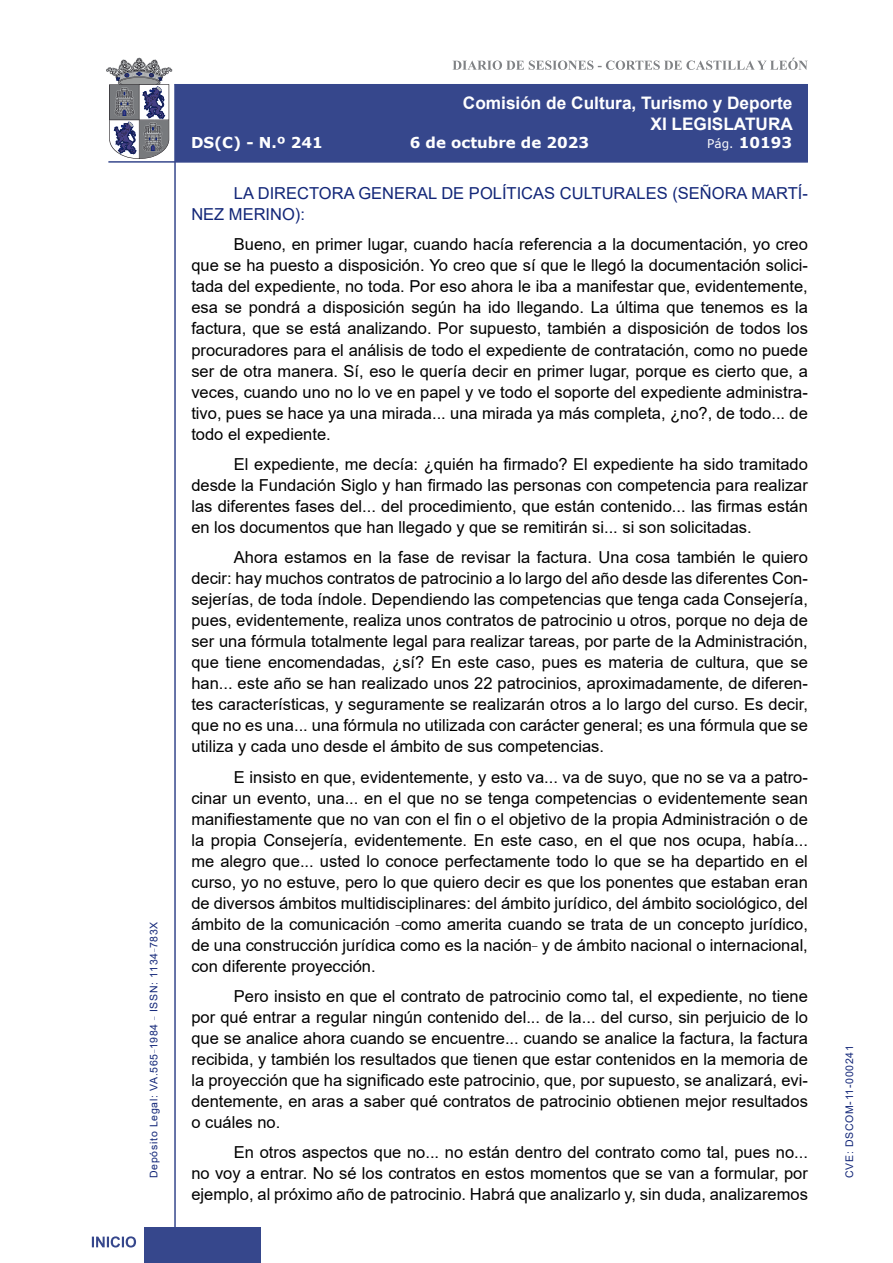
<style>
.page{position:relative;width:893px;height:1263px;background:#fff}
.page>*{position:absolute;margin:0;border:0;box-sizing:border-box;transform-origin:0 0}
.t1{font:700 17.25px/20.7px "Arial";color:#fff;text-align:right}
.t2{font:16.5px/21px "Arial";color:#000;text-align:justify}
.Orador{font:16.5px/21px "Arial";color:#122678}
.t3{font:700 15px "Verdana";color:#fff}
.t4{font:10.5px "Arial";letter-spacing:.065em;color:#122678}
.s1{font-weight:400;font-size:12px}
</style>
<div class="page">
<svg style="left:452px;top:58px;width:356px;height:12px"></svg>
<hr style="left:174px;top:84px;width:2px;height:1179px;background:#36478c">
<div style="left:144px;top:1227px;width:117px;height:36px;background:#36478c"></div>
<div style="left:175px;top:84px;width:633px;height:78px;background:#36478c"></div>
<hr style="left:108px;top:161px;width:700px;height:2px;background:#36478c">
<svg style="left:92px;top:1236px;width:44px;height:11px"></svg>
<svg style="left:106px;top:58px;width:66px;height:101px"></svg>
<p class="t4" style="left:146px;top:1178px;width:258px;rotate:-90deg">Depósito Legal: VA.565<sup>_</sup>1984 <sup>_</sup> ISSN: 1134<sup>_</sup>783X</p>
<p class="t1" style="left:463px;top:93px;width:332px">Comisión de Cultura, Turismo y Deporte<br>XI LEGISLATURA</p>
<p class="t3" style="left:191px;top:132px;width:133px">DS(C) - N.º 241</p>
<p class="t3" style="left:410px;top:132px;width:181px">6 de octubre de 2023</p>
<p class="t3" style="left:707px;top:132px;width:86px"><span class="s1">Pág.</span> 10193</p>
<p class="Orador" style="left:191px;top:183px;width:618px;text-indent:43px">LA DIRECTORA GENERAL DE POLÍTICAS CULTURALES (SEÑORA MARTÍ-<br>NEZ MERINO):</p>
<p class="t2" style="left:191px;top:234px;width:618px;text-indent:43px">Bueno, en primer lugar, cuando hacía referencia a la documentación, yo creo que se ha puesto a disposición. Yo creo que sí que le llegó la documentación solici&shy;tada del expediente, no toda. Por eso ahora le iba a manifestar que, evidentemente, esa se pondrá a disposición según ha ido llegando. La última que tenemos es la factura, que se está analizando. Por supuesto, también a disposición de todos los procuradores para el análisis de todo el expediente de contratación, como no puede ser de otra manera. Sí, eso le quería decir en primer lugar, porque es cierto que, a veces, cuando uno no lo ve en papel y ve todo el soporte del expediente administra&shy;tivo, pues se hace ya una mirada... una mirada ya más completa, ¿no?, de todo... de todo el expediente.</p>
<p class="t2" style="left:191px;top:453px;width:618px;text-indent:43px">El expediente, me decía: ¿quién ha firmado? El expediente ha sido tramitado desde la Fundación Siglo y han firmado las personas con competencia para realizar las diferentes fases del... del procedimiento, que están contenido... las firmas están en los documentos que han llegado y que se remitirán si... si son solicitadas.</p>
<p class="t2" style="left:191px;top:547px;width:618px;text-indent:43px">Ahora estamos en la fase de revisar la factura. Una cosa también le quiero decir: hay muchos contratos de patrocinio a lo largo del año desde las diferentes Con&shy;sejerías, de toda índole. Dependiendo las competencias que tenga cada Consejería, pues, evidentemente, realiza unos contratos de patrocinio u otros, porque no deja de ser una fórmula totalmente legal para realizar tareas, por parte de la Administración, que tiene encomendadas, ¿sí? En este caso, pues es materia de cultura, que se han... este año se han realizado unos 22 patrocinios, aproximadamente, de diferen&shy;tes características, y seguramente se realizarán otros a lo largo del curso. Es decir, que no es una... una fórmula no utilizada con carácter general; es una fórmula que se utiliza y cada uno desde el ámbito de sus competencias.</p>
<p class="t2" style="left:191px;top:766px;width:618px;text-indent:43px">E insisto en que, evidentemente, y esto va... va de suyo, que no se va a patro&shy;cinar un evento, una... en el que no se tenga competencias o evidentemente sean manifiestamente que no van con el fin o el objetivo de la propia Administración o de la propia Consejería, evidentemente. En este caso, en el que nos ocupa, había... me alegro que... usted lo conoce perfectamente todo lo que se ha departido en el curso, yo no estuve, pero lo que quiero decir es que los ponentes que estaban eran de diversos ámbitos multidisciplinares: del ámbito jurídico, del ámbito sociológico, del ámbito de la comunicación <sup>_</sup>como amerita cuando se trata de un concepto jurídico, de una construcción jurídica como es la nación<sup>_</sup> y de ámbito nacional o internacional, con diferente proyección.</p>
<p class="t2" style="left:191px;top:985px;width:618px;text-indent:43px">Pero insisto en que el contrato de patrocinio como tal, el expediente, no tiene por qué entrar a regular ningún contenido del... de la... del curso, sin perjuicio de lo que se analice ahora cuando se encuentre... cuando se analice la factura, la factura recibida, y también los resultados que tienen que estar contenidos en la memoria de la proyección que ha significado este patrocinio, que, por supuesto, se analizará, evi&shy;dentemente, en aras a saber qué contratos de patrocinio obtienen mejor resultados o cuáles no.</p>
<p class="t2" style="left:191px;top:1142px;width:618px;text-indent:43px">En otros aspectos que no... no están dentro del contrato como tal, pues no... no voy a entrar. No sé los contratos en estos momentos que se van a formular, por ejemplo, al próximo año de patrocinio. Habrá que analizarlo y, sin duda, analizaremos</p>
<p class="t4" style="left:842px;top:1178px;width:134px;rotate:-90deg">CVE: DSCOM-11-000241</p>
</div>
